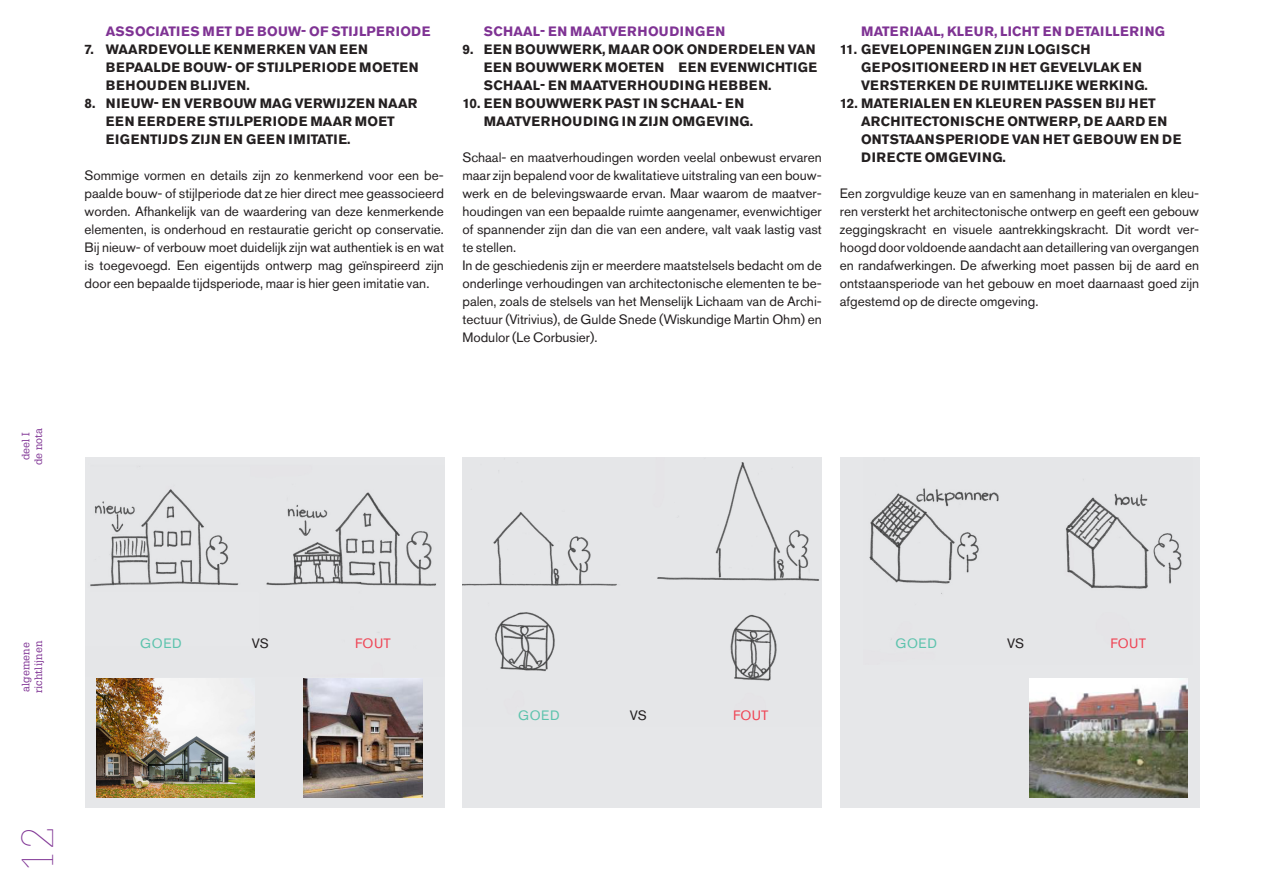
<style>
.page{position:relative;width:1263px;height:893px;background:#fff}
.page>*{position:absolute;margin:0;border:0;box-sizing:border-box;transform-origin:0 0}
.t1{font:100 43.65px "Glypha";color:#7f3394}
.body{font:13.5px/18px "Akzidenz Grotesk Pro";color:#231f20;text-align:justify}
.body_kop{font:700 13.5px/18px "Akzidenz Grotesk Pro";letter-spacing:.03em;color:#231f20}
.body_kop-2{font:700 13.5px "Akzidenz Grotesk Pro";letter-spacing:.01em;color:#7f3394}
.body_kop-3{font:700 13.5px "Akzidenz Grotesk Pro";letter-spacing:.03em;color:#7f3394}
.body-2{font:13.5px "Akzidenz Grotesk Pro";letter-spacing:.05em;color:#5dc3ad}
.body-3{font:13.5px "Akzidenz Grotesk Pro";letter-spacing:.01em;color:#ef4656}
.t2{font:10.5px/12.6px "Glypha";letter-spacing:.02em;color:#7f3394;text-align:center}
</style>
<div class="page">
<div style="left:85px;top:457px;width:359px;height:351px;background:#e6e7e9"></div>
<img style="left:90px;top:466px;width:346px;height:121px">
<div style="left:462px;top:457px;width:360px;height:351px;background:#e6e7e9"></div>
<img style="left:462px;top:462px;width:357px;height:219px">
<div style="left:840px;top:457px;width:359px;height:351px;background:#e6e7e9"></div>
<img style="left:869px;top:488px;width:313px;height:152px">
<img style="left:303px;top:679px;width:119px;height:118px">
<img style="left:97px;top:679px;width:158px;height:118px">
<img style="left:1029px;top:679px;width:158px;height:118px">
<p class="t2" style="left:19px;top:465px;width:39px;rotate:-90deg">deel I de nota</p>
<p class="body_kop-2" style="left:106px;top:23px;width:326px">ASSOCIATIES MET DE BOUW- OF STIJLPERIODE</p>
<p class="body_kop" style="left:106px;top:40px;width:314px;text-indent:-21px">7. WAARDEVOLLE KENMERKEN VAN EEN<br>BEPAALDE BOUW- OF STIJLPERIODE MOETEN<br>BEHOUDEN BLIJVEN.</p>
<p class="body_kop" style="left:106px;top:94px;width:313px;text-indent:-21px">8. NIEUW- EN VERBOUW MAG VERWIJZEN NAAR<br>EEN EERDERE STIJLPERIODE MAAR MOET<br>EIGENTIJDS ZIJN EN GEEN IMITATIE.</p>
<p class="body" style="left:85px;top:166px;width:361px">Sommige vormen en details zijn zo kenmerkend voor een be&shy;paalde bouw- of stijlperiode dat ze hier direct mee geassocieerd worden. Afhankelijk van de waardering van deze kenmerkende elementen, is onderhoud en restauratie gericht op conservatie.<br>Bij nieuw- of verbouw moet duidelijk zijn wat authentiek is en wat is toegevoegd. Een eigentijds ontwerp mag geïnspireerd zijn door een bepaalde tijdsperiode, maar is hier geen imitatie van.</p>
<p class="body_kop-3" style="left:484px;top:23px;width:243px">SCHAAL- EN MAATVERHOUDINGEN</p>
<p class="body_kop" style="left:484px;top:40px;width:335px;text-align:justify;text-indent:-21px">9. EEN BOUWWERK, MAAR OOK ONDERDELEN VAN EEN BOUWWERK MOETEN EEN EVENWICHTIGE SCHAAL- EN MAATVERHOUDING HEBBEN.</p>
<p class="body_kop" style="left:484px;top:94px;width:271px;text-indent:-21px">10. EEN BOUWWERK PAST IN SCHAAL- EN<br>MAATVERHOUDING IN ZIJN OMGEVING.</p>
<p class="body" style="left:462px;top:148px;width:361px">Schaal- en maatverhoudingen worden veelal onbewust ervaren maar zijn bepalend voor de kwalitatieve uitstraling van een bouw&shy;werk en de belevingswaarde ervan. Maar waarom de maatver&shy;houdingen van een bepaalde ruimte aangenamer, evenwichtiger of spannender zijn dan die van een andere, valt vaak lastig vast te stellen.</p>
<p class="body" style="left:462px;top:256px;width:361px">In de geschiedenis zijn er meerdere maatstelsels bedacht om de onderlinge verhoudingen van architectonische elementen te be&shy;palen, zoals de stelsels van het Menselijk Lichaam van de Archi&shy;tectuur (Vitrivius), de Gulde Snede (Wiskundige Martin Ohm) en Modulor (Le Corbusier).</p>
<p class="body_kop-2" style="left:861px;top:23px;width:305px">MATERIAAL, KLEUR, LICHT EN DETAILLERING</p>
<p class="body_kop" style="left:861px;top:40px;width:288px;text-indent:-21px">11. GEVELOPENINGEN ZIJN LOGISCH<br>GEPOSITIONEERD IN HET GEVELVLAK EN<br>VERSTERKEN DE RUIMTELIJKE WERKING.</p>
<p class="body_kop" style="left:861px;top:94px;width:322px;text-indent:-21px">12. MATERIALEN EN KLEUREN PASSEN BIJ HET ARCHITECTONISCHE ONTWERP, DE AARD EN ONTSTAANSPERIODE VAN HET GEBOUW EN DE DIRECTE OMGEVING.</p>
<p class="body" style="left:840px;top:184px;width:361px">Een zorgvuldige keuze van en samenhang in materialen en kleu&shy;ren versterkt het architectonische ontwerp en geeft een gebouw zeggingskracht en visuele aantrekkingskracht. Dit wordt ver&shy;hoogd door voldoende aandacht aan detaillering van overgangen en randafwerkingen. De afwerking moet passen bij de aard en ontstaansperiode van het gebouw en moet daarnaast goed zijn afgestemd op de directe omgeving.</p>
<p class="t2" style="left:19px;top:692px;width:51px;rotate:-90deg">algemene</p>
<p class="t2" style="left:32px;top:693px;width:54px;rotate:-90deg">richtlijnen</p>
<h1 class="t1" style="left:12px;top:872px;width:46px;rotate:-90deg">12</h1>
<p class="body-2" style="left:140px;top:635px;width:43px">GOED</p>
<p class="body" style="left:252px;top:634px;width:19px">VS</p>
<p class="body-3" style="left:355px;top:635px;width:37px">FOUT</p>
<p class="body-2" style="left:518px;top:707px;width:43px">GOED</p>
<p class="body" style="left:630px;top:706px;width:19px">VS</p>
<p class="body-3" style="left:733px;top:707px;width:37px">FOUT</p>
<p class="body-2" style="left:895px;top:635px;width:43px">GOED</p>
<p class="body" style="left:1007px;top:634px;width:19px">VS</p>
<p class="body-3" style="left:1110px;top:635px;width:37px">FOUT</p>
</div>
